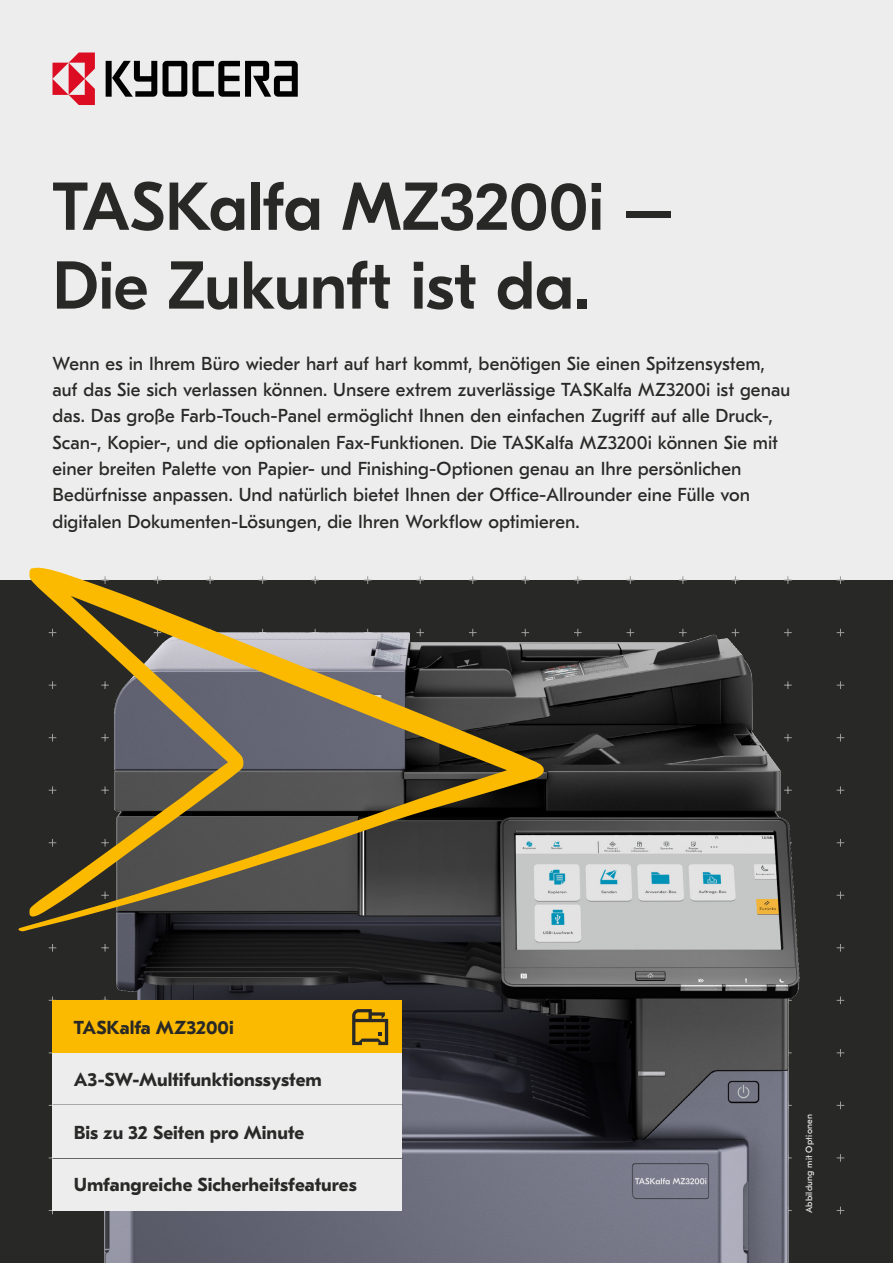
<style>
.page{position:relative;width:893px;height:1263px;background:#ededed}
.page>*{position:absolute;margin:0;border:0;box-sizing:border-box;transform-origin:0 0}
.Title_-_Large{font:500 67.5px "GT Eesti Pro Display";letter-spacing:-.01em;color:#282827}
.Special_Paragraph{font:18.75px/26.2px "GT Eesti Pro Text";color:#282827}
.Signposting{font:700 18.75px "GT Eesti Pro Text";color:#282827}
.t1{font:9px "GT Eesti Pro Text";letter-spacing:.025em;color:#ededed}
</style>
<div class="page">
<div style="left:0;top:580px;width:893px;height:683px;background:#282827"></div>
<svg style="left:193px;top:61px;width:105px;height:36px"></svg>
<svg style="left:163px;top:61px;width:24px;height:36px"></svg>
<svg style="left:106px;top:61px;width:51px;height:36px"></svg>
<svg style="left:53px;top:53px;width:42px;height:52px"></svg>
<img style="left:21px;top:576px;width:817px;height:687px">
<div style="left:53px;top:1053px;width:349px;height:52px;background:#ededed"></div>
<div style="left:53px;top:1000px;width:349px;height:53px;background:#fbba00"></div>
<div style="left:53px;top:1158px;width:349px;height:52px;background:#ededed"></div>
<hr style="left:53px;top:1157px;width:349px;height:2px;background:#282827">
<svg style="left:352px;top:1009px;width:36px;height:36px"></svg>
<div style="left:53px;top:1105px;width:349px;height:53px;background:#ededed"></div>
<svg style="left:18px;top:567px;width:529px;height:364px"></svg>
<div style="left:794px;top:1098px;width:29px;height:124px;background:#282827"></div>
<p class="Title_-_Large" style="left:53px;top:170px;width:623px">TASKalfa MZ3200i –</p>
<p class="Title_-_Large" style="left:53px;top:249px;width:539px">Die Zukunft ist da.</p>
<p class="Special_Paragraph" style="left:53px;top:351px;width:739px">Wenn es in Ihrem Büro wieder hart auf hart kommt, benötigen Sie einen Spitzensystem, auf das Sie sich verlassen können. Unsere extrem zuverlässige TASKalfa MZ3200i ist genau das. Das große Farb-Touch-Panel ermöglicht Ihnen den einfachen Zugriff auf alle Druck-, Scan-, Kopier-, und die optionalen Fax-Funktionen. Die TASKalfa MZ3200i können Sie mit einer breiten Palette von Papier- und Finishing-Optionen genau an Ihre persönlichen Bedürfnisse anpassen. Und natürlich bietet Ihnen der Office-Allrounder eine Fülle von digitalen Dokumenten-Lösungen, die Ihren Workflow optimieren.</p>
<p class="Signposting" style="left:74px;top:1017px;width:162px">TASKalfa MZ3200i</p>
<p class="Signposting" style="left:74px;top:1069px;width:249px">A3-SW-Multifunktionssystem</p>
<p class="Signposting" style="left:74px;top:1122px;width:232px">Bis zu 32 Seiten pro Minute</p>
<p class="Signposting" style="left:74px;top:1174px;width:284px">Umfangreiche Sicherheitsfeatures</p>
<p class="t1" style="left:804px;top:1213px;width:101px;rotate:-90deg">Abbildung mit Optionen</p>
</div>
